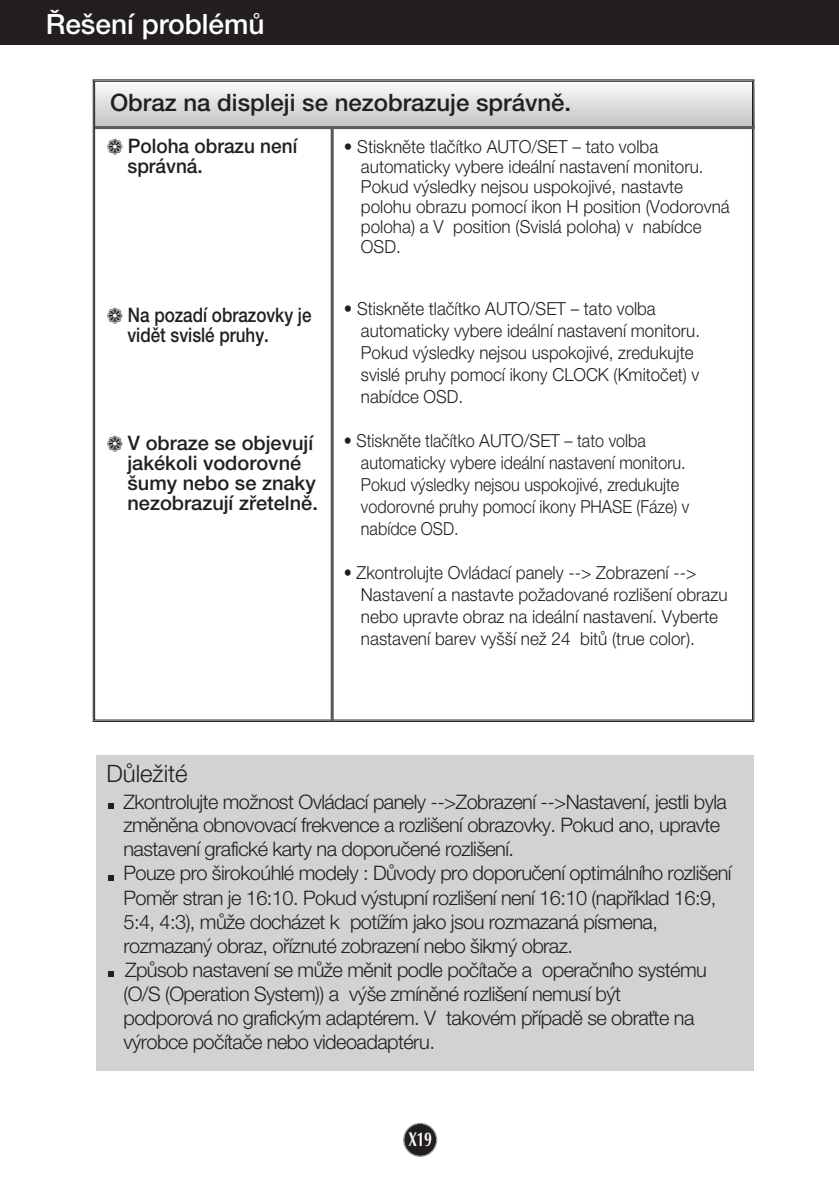
<style>
.page{position:relative;width:839px;height:1189px;background:#fff}
.page>*{position:absolute;margin:0;border:0;box-sizing:border-box;transform-origin:0 0}
.t1{font:500 28px "Helvetica Neue CE";color:#fff}
.t2{font:500 24px "Helvetica Neue CE";color:#231f20}
.t3{font:300 24px "Helvetica Neue CE";color:#231f20}
.t4{font:300 20px/24px "Helvetica Neue CE";letter-spacing:-.03em;color:#231f20}
.t5{font:500 20px/20px "Helvetica Neue CE";color:#231f20}
.t6{font:500 20px/20px "Helvetica Neue CE";color:#231f20;scale:.85 1}
.t7{font:500 20px/20px "Helvetica Neue CE";color:#231f20;scale:.95 1}
.t8{font:700 20px "Optima";color:#fff;scale:.7 1}
.t9{font:300 18px/22px "Helvetica Neue CE";color:#231f20;scale:.9 1}
.t10{font:300 18px/20px "Helvetica Neue CE";color:#231f20;scale:.95 1}
.t11{font:300 18px/22px "Helvetica Neue CE";color:#231f20;scale:.94 1}
</style>
<div class="page">
<div style="left:404px;top:1124px;width:32px;height:32px;background:#231f20;border-radius:50%"></div>
<div style="left:403px;top:1123px;width:34px;height:34px;border:1px solid #939598;border-radius:50%"></div>
<div style="left:0;top:0;width:839px;height:45px;background:#231f20"></div>
<svg style="left:96px;top:87px;width:654px;height:39px;background:#dbdcdd"></svg>
<hr style="left:331px;top:128px;width:3px;height:593px;background:#57585a">
<hr style="left:95px;top:126px;width:659px;height:3px;background:#57585a">
<div style="left:96px;top:755px;width:658px;height:316px;background:#d1d2d4"></div>
<svg style="left:108px;top:971px;width:6px;height:6px"></svg>
<svg style="left:108px;top:875px;width:6px;height:5px"></svg>
<svg style="left:108px;top:803px;width:6px;height:5px"></svg>
<h1 class="t1" style="left:46px;top:14px;width:220px">¤e‰ení problémÛ</h1>
<p class="t2" style="left:110px;top:94px;width:463px">Obraz na displeji se nezobrazuje správnû.</p>
<p class="t7" style="left:127px;top:137px;width:180px;text-indent:-20px">❁ Poloha obrazu není správná.</p>
<p class="t10" style="left:361px;top:138px;width:390px;text-indent:-17px">• Stisknûte tlaãítko AUTO/SET – tato volba automaticky vybere ideální nastavení monitoru.<br>Pokud v˘sledky nejsou uspokojivé, nastavte polohu obrazu pomocí ikon H position (Vodorovná poloha) a V position (Svislá poloha) v nabídce OSD.</p>
<p class="t6" style="left:127px;top:306px;width:218px;text-indent:-20px">❁ Na pozadí obrazovky je vidût svislé pruhy.</p>
<p class="t5" style="left:127px;top:435px;width:192px;text-indent:-20px">❁ V obraze se objevují jakékoli vodorovné ‰umy nebo se znaky nezobrazují zfietelnû.</p>
<p class="t11" style="left:361px;top:299px;width:362px;text-indent:-17px">• Stisknûte tlaãítko AUTO/SET – tato volba automaticky vybere ideální nastavení monitoru.<br>Pokud v˘sledky nejsou uspokojivé, zredukujte svislé pruhy pomocí ikony CLOCK (Kmitoãet) v nabídce OSD.</p>
<p class="t9" style="left:361px;top:431px;width:366px;text-indent:-17px">• Stisknûte tlaãítko AUTO/SET – tato volba automaticky vybere ideální nastavení monitoru.<br>Pokud v˘sledky nejsou uspokojivé, zredukujte vodorovné pruhy pomocí ikony PHASE (Fáze) v nabídce OSD.</p>
<p class="t9" style="left:361px;top:563px;width:409px;text-indent:-17px">• Zkontrolujte Ovládací panely --&gt; Zobrazení --&gt; Nastavení a nastavte poÏadované rozli‰ení obrazu nebo upravte obraz na ideální nastavení. Vyberte nastavení barev vy‰‰í neÏ 24 bitÛ (true color).</p>
<p class="t3" style="left:106px;top:765px;width:83px">DÛleÏité</p>
<p class="t4" style="left:123px;top:791px;width:609px">Zkontrolujte moÏnost Ovládací panely --&gt;Zobrazení --&gt;Nastavení, jestli byla zmûnûna obnovovací frekvence a rozli‰ení obrazovky. Pokud ano, upravte nastavení grafické karty na doporuãené rozli‰ení.<br>Pouze pro ‰irokoúhlé modely : DÛvody pro doporuãení optimálního rozli‰ení Pomûr stran je 16:10. Pokud v˘stupní rozli‰ení není 16:10 (napfiíklad 16:9, 5:4, 4:3), mÛÏe docházet k potíÏím jako jsou rozmazaná písmena, rozmazan˘ obraz, ofiíznuté zobrazení nebo ‰ikm˘ obraz.<br>ZpÛsob nastavení se mÛÏe mûnit podle poãítaãe a operaãního systému (O/S (Operation System)) a v˘‰e zmínûné rozli‰ení nemusí b˘t<br>podporová no grafick˘m adaptérem. V takovém pfiípadû se obraÈte na v˘robce poãítaãe nebo videoadaptéru.</p>
<p class="t8" style="left:408px;top:1131px;width:35px">X19</p>
</div>
